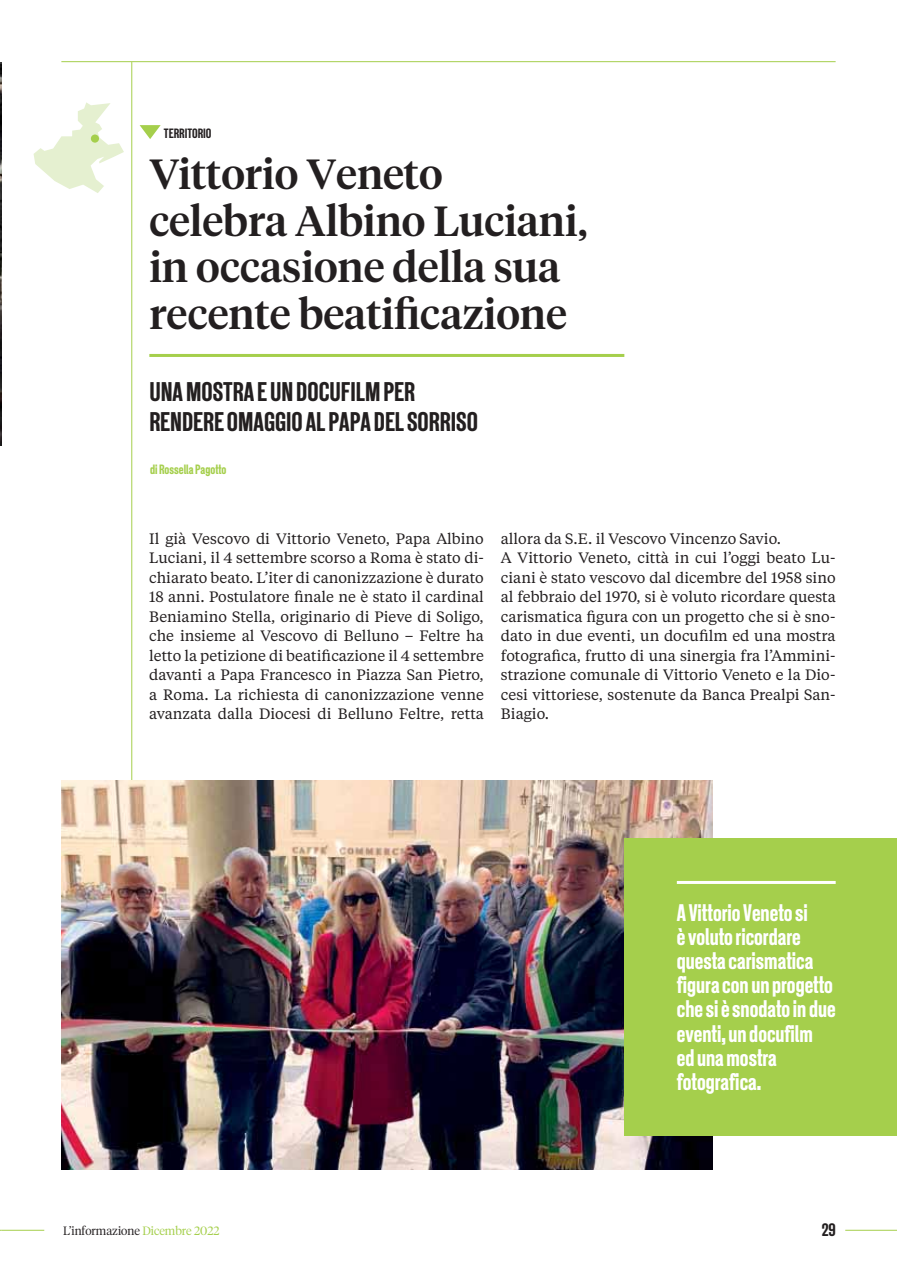
<style>
.page{position:relative;width:897px;height:1267px;background:#fff}
.page>*{position:absolute;margin:0;border:0;box-sizing:border-box;transform-origin:0 0}
.t1{font:500 42px/46.5px "Tiempos Headline";color:#231f20}
.t2{font:500 27px/30px "New Grotesk Square FOUR";color:#231f20}
.t3{font:500 24px/24px "New Grotesk Square FOUR";color:#fff}
.t4{font:500 18px "New Grotesk Square FOUR";color:#231f20}
.t5{font:15px/19.5px "Tiempos Text";color:#231f20;text-align:justify}
.t6{font:500 13.5px "New Grotesk Square FOUR";color:#a5cf4c}
.t7{font:500 13.5px "New Grotesk Square FOUR";color:#231f20}
.t8{font:300 12px "Tiempos Headline";color:#231f20}
.s1{color:#a5cf4c}
</style>
<div class="page">
<hr style="left:131px;top:62px;width:1px;height:753px;background:#a5cf4c">
<img style="left:61px;top:780px;width:651px;height:389px">
<div style="left:624px;top:838px;width:272px;height:298px;background:#a5cf4c"></div>
<img style="left:0;top:62px;width:2px;height:383px">
<hr style="left:676px;top:880px;width:159px;height:3px;background:#fff">
<hr style="left:149px;top:354px;width:475px;height:3px;background:#a5cf4c">
<svg style="left:34px;top:102px;width:90px;height:91px"></svg>
<div style="left:91px;top:134px;width:8px;height:9px;background:#a5cf4c;border-radius:50%"></div>
<svg style="left:140px;top:125px;width:21px;height:14px"></svg>
<hr style="left:845px;top:1229px;width:51px;height:1px;background:#a5cf4c">
<hr style="left:61px;top:61px;width:774px;height:1px;background:#a5cf4c">
<hr style="left:2px;top:1229px;width:42px;height:1px;background:#a5cf4c">
<p class="t7" style="left:164px;top:128px;width:49px">TERRITORIO</p>
<h1 class="t1" style="left:149px;top:154px;width:439px">Vittorio Veneto celebra Albino Luciani, in occasione della sua recente beatificazione</h1>
<h2 class="t2" style="left:149px;top:380px;width:330px">UNA MOSTRA E UN DOCUFILM PER<br>RENDERE OMAGGIO AL PAPA DEL SORRISO</h2>
<p class="t6" style="left:150px;top:464px;width:78px">di Rossella Pagotto</p>
<p class="t5" style="left:149px;top:529px;width:336px">Il già Vescovo di Vittorio Veneto, Papa Albino Luciani, il 4 settembre scorso a Roma è stato di&shy;chiarato beato. L’iter di canonizzazione è durato 18 anni. Postulatore finale ne è stato il cardinal Beniamino Stella, originario di Pieve di Soligo, che insieme al Vescovo di Belluno – Feltre ha letto la petizione di beatificazione il 4 settembre davanti a Papa Francesco in Piazza San Pietro, a Roma. La richiesta di canonizzazione venne avanzata dalla Diocesi di Belluno Feltre, retta</p>
<p class="t5" style="left:501px;top:529px;width:336px;text-align:left">allora da S.E. il Vescovo Vincenzo Savio.<br>A Vittorio Veneto, città in cui l’oggi beato Lu&shy;ciani è stato vescovo dal dicembre del 1958 sino al febbraio del 1970, si è voluto ricordare questa carismatica figura con un progetto che si è sno&shy;dato in due eventi, un docufilm ed una mostra fotografica, frutto di una sinergia fra l’Ammini&shy;strazione comunale di Vittorio Veneto e la Dio&shy;cesi vittoriese, sostenute da Banca Prealpi San-Biagio.</p>
<h3 class="t3" style="left:676px;top:903px;width:160px">A Vittorio Veneto si<br>è voluto ricordare questa carismatica figura con un progetto che si è snodato in due eventi, un docufilm ed una mostra fotografica.</h3>
<p class="t8" style="left:63px;top:1225px;width:158px">L’informazione <span class="s1">Dicembre 2022</span></p>
<p class="t4" style="left:821px;top:1222px;width:15px">29</p>
</div>
